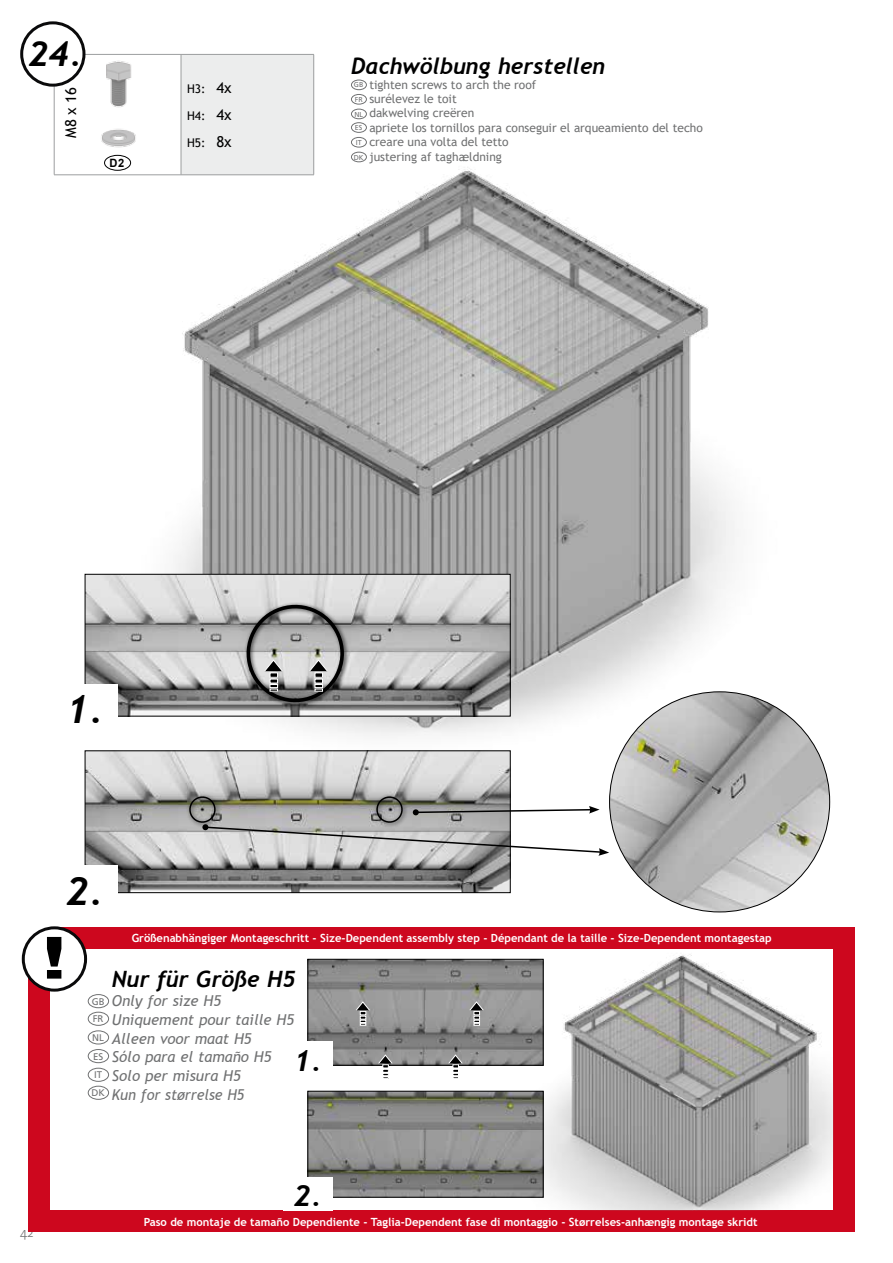
<style>
.page{position:relative;width:893px;height:1263px;background:#fff}
.page>*{position:absolute;margin:0;border:0;box-sizing:border-box;transform-origin:0 0}
.t1{font:italic 700 39px "Trebuchet";color:#000}
.t2{font:italic 700 34.5px "Trebuchet";color:#000}
.t3{font:italic 700 29.1px "Trebuchet";color:#000}
.t4{font:italic 700 22.5px "Trebuchet";color:#000}
.t5{font:italic 15px/18.8px "Trebuchet MS";color:#707172}
.t6{font:15px "Trebuchet MS";color:#000}
.t7{font:300 13.5px "The Sans";color:#707172}
.t8{font:12px/14.4px "Trebuchet MS";color:#707172}
.t9{font:12px "Trebuchet MS";color:#000}
.t10{font:700 11.4px "Arial";color:#000}
.t11{font:700 11.25px "Trebuchet MS";color:#fff}
.t12{font:9.75px/17.5px "Frutiger LT Std";color:#707172}
.t13{font:7.05px/14.5px "Frutiger LT Std";color:#707172;text-align:justify}
.s1{font-size:15px}
</style>
<div class="page">
<img style="left:53px;top:132px;width:778px;height:670px">
<img style="left:87px;top:576px;width:422px;height:138px">
<div style="left:85px;top:574px;width:426px;height:142px;border:1px solid #000"></div>
<img style="left:87px;top:752px;width:422px;height:139px">
<div style="left:85px;top:750px;width:426px;height:143px;border:1px solid #000"></div>
<img style="left:610px;top:692px;width:220px;height:220px;border-radius:110px">
<div style="left:51px;top:865px;width:67px;height:61px;background:#fff"></div>
<div style="left:51px;top:684px;width:67px;height:61px;background:#fff"></div>
<svg style="left:186px;top:793px;width:423px;height:63px"></svg>
<div style="left:181px;top:54px;width:133px;height:121px;background:#eceded"></div>
<hr style="left:54px;top:55px;width:1px;height:120px;background:#9c9e9f">
<hr style="left:181px;top:54px;width:133px;height:1px;background:#9c9e9f">
<hr style="left:181px;top:55px;width:1px;height:120px;background:#9c9e9f">
<hr style="left:313px;top:55px;width:1px;height:120px;background:#9c9e9f">
<hr style="left:54px;top:175px;width:127px;height:1px;background:#9c9e9f">
<hr style="left:181px;top:175px;width:133px;height:1px;background:#9c9e9f">
<img style="left:54px;top:38px;width:127px;height:116px">
<div style="left:22px;top:23px;width:62px;height:62px;background:#fff;border-radius:50%"></div>
<div style="left:20px;top:21px;width:65px;height:66px;border:3px solid #0a0a0b;border-radius:50%"></div>
<svg style="left:237px;top:595px;width:112px;height:117px;background:#9d9d9d"></svg>
<div style="left:104px;top:155px;width:27px;height:16px;border:1px solid #000;border-radius:50%"></div>
<div style="left:351px;top:80px;width:16px;height:10px;border:1px solid #707172;border-radius:50%"></div>
<div style="left:351px;top:94px;width:16px;height:10px;border:1px solid #707172;border-radius:50%"></div>
<div style="left:351px;top:109px;width:16px;height:10px;border:1px solid #707172;border-radius:50%"></div>
<div style="left:351px;top:137px;width:15px;height:10px;background:#fff;border-radius:50%"></div>
<div style="left:351px;top:137px;width:16px;height:10px;border:1px solid #707172;border-radius:50%"></div>
<div style="left:351px;top:122px;width:16px;height:11px;border:1px solid #707172;border-radius:50%"></div>
<div style="left:29px;top:973px;width:21px;height:259px;background:#cd071e"></div>
<div style="left:49px;top:927px;width:805px;height:21px;background:#cd071e"></div>
<div style="left:23px;top:928px;width:63px;height:62px;background:#fff;border-radius:50%"></div>
<div style="left:22px;top:926px;width:65px;height:66px;border:3px solid #0a0a0b;border-radius:50%"></div>
<svg style="left:47px;top:937px;width:14px;height:41px"></svg>
<div style="left:47px;top:1211px;width:805px;height:21px;background:#cd071e"></div>
<div style="left:833px;top:927px;width:22px;height:305px;background:#cd071e"></div>
<img style="left:503px;top:948px;width:330px;height:263px">
<img style="left:310px;top:961px;width:231px;height:102px">
<div style="left:308px;top:959px;width:235px;height:106px;border:1px solid #000"></div>
<img style="left:310px;top:1093px;width:231px;height:102px">
<div style="left:308px;top:1091px;width:235px;height:106px;border:1px solid #000"></div>
<div style="left:283px;top:1177px;width:49px;height:34px;background:#fff"></div>
<div style="left:283px;top:1041px;width:49px;height:46px;background:#fff"></div>
<svg style="left:356px;top:1001px;width:14px;height:24px"></svg>
<svg style="left:469px;top:1001px;width:15px;height:24px"></svg>
<svg style="left:378px;top:1055px;width:14px;height:23px"></svg>
<svg style="left:448px;top:1055px;width:15px;height:23px"></svg>
<div style="left:88px;top:994px;width:21px;height:14px;border:1px solid #707172;border-radius:50%"></div>
<div style="left:88px;top:1012px;width:21px;height:13px;border:1px solid #707172;border-radius:50%"></div>
<div style="left:88px;top:1030px;width:21px;height:14px;border:1px solid #707172;border-radius:50%"></div>
<div style="left:88px;top:1068px;width:21px;height:13px;border:1px solid #707172;border-radius:50%"></div>
<div style="left:88px;top:1086px;width:21px;height:13px;border:1px solid #707172;border-radius:50%"></div>
<div style="left:88px;top:1049px;width:21px;height:14px;border:1px solid #707172;border-radius:50%"></div>
<div style="left:351px;top:152px;width:15px;height:10px;background:#fff;border-radius:50%"></div>
<div style="left:351px;top:152px;width:16px;height:10px;border:1px solid #707172;border-radius:50%"></div>
<h2 class="t2" style="left:29px;top:32px;width:55px">24.</h2>
<h3 class="t6" style="left:61px;top:138px;width:52px;rotate:-90deg">M8 x 16</h3>
<p class="t10" style="left:110px;top:155px;width:16px">D2</p>
<p class="t9" style="left:187px;top:81px;width:46px">H3: <span class="s1">4x</span></p>
<p class="t9" style="left:187px;top:108px;width:46px">H4: <span class="s1">4x</span></p>
<p class="t9" style="left:187px;top:135px;width:46px">H5: <span class="s1">8x</span></p>
<h3 class="t4" style="left:351px;top:52px;width:255px">Dachwölbung herstellen</h3>
<p class="t8" style="left:369px;top:77px;width:335px">tighten screws to arch the roof<br>surélevez le toit<br>dakwelving creëren<br>apriete los tornillos para conseguir el arqueamiento del techo creare una volta del tetto<br>justering af taghældning</p>
<p class="t13" style="left:354px;top:78px;width:11px">GB FR NL</p>
<p class="t13" style="left:356px;top:135px;width:7px">IT</p>
<p class="t13" style="left:355px;top:120px;width:9px">ES</p>
<p class="t13" style="left:354px;top:150px;width:11px">DK</p>
<h1 class="t1" style="left:66px;top:685px;width:39px">1.</h1>
<h1 class="t1" style="left:66px;top:866px;width:39px">2.</h1>
<p class="t11" style="left:132px;top:931px;width:642px">Größenabhängiger Montageschritt - Size-Dependent assembly step - Dépendant de la taille - Size-Dependent montagestap</p>
<h3 class="t4" style="left:112px;top:965px;width:185px">Nur für Größe H5</h3>
<h3 class="t5" style="left:112px;top:991px;width:184px">Only for size H5<br>Uniquement pour taille H5<br>Alleen voor maat H5<br>Sólo para el tamaño H5<br>Solo per misura H5<br>Kun for størrelse H5</h3>
<p class="t12" style="left:92px;top:992px;width:14px">GB<br>FR</p>
<p class="t12" style="left:92px;top:1029px;width:13px">NL</p>
<p class="t12" style="left:91px;top:1066px;width:15px;line-height:18px">IT<br>DK</p>
<h3 class="t3" style="left:294px;top:1042px;width:29px">1.</h3>
<p class="t12" style="left:93px;top:1047px;width:12px">ES</p>
<h3 class="t3" style="left:294px;top:1177px;width:29px">2.</h3>
<p class="t7" style="left:20px;top:1221px;width:15px">42</p>
<p class="t11" style="left:144px;top:1215px;width:615px">Paso de montaje de tamaño Dependiente - Taglia-Dependent fase di montaggio - Størrelses-anhængig montage skridt</p>
</div>
